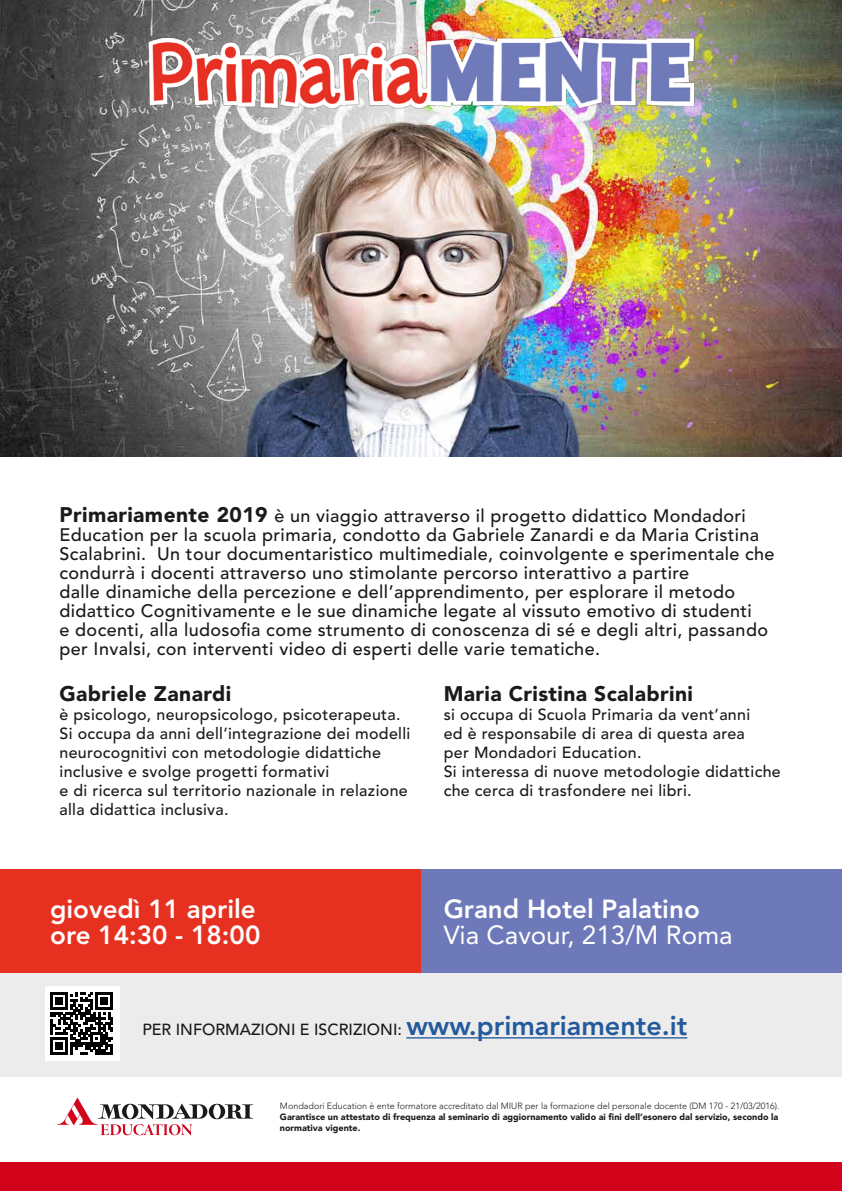
<style>
.page{position:relative;width:842px;height:1191px;background:#fff}
.page>*{position:absolute;margin:0;border:0;box-sizing:border-box;transform-origin:0 0}
.t1{font:800 26px/26px "Avenir LT Std";color:#fff}
.t2{font:26px "Avenir LT Std";color:#fff}
.t3{font:900 21px "Avenir LT Std";letter-spacing:.02em;color:#1a1a18}
.t4{font:500 18px/19px "Avenir LT Std";letter-spacing:.02em;color:#1a1a18}
.t5{font:500 16px/19px "Avenir LT Std";letter-spacing:.02em;color:#1a1a18}
.t6{font:500 16px "Avenir LT Std";color:#1a1a18}
.t7{font:900 9px/10.8px "Avenir LT Std";color:#1a1a18}
.t8{font:300 9px "Avenir LT Std";color:#1a1a18}
.s1{font-weight:900;font-size:21px}
.s2{font-weight:800;font-size:27px;color:#245a9c}
</style>
<div class="page">
<img style="left:0;top:0;width:842px;height:456px">
<div style="left:0;top:1162px;width:842px;height:29px;background:#d2041c"></div>
<svg style="left:57px;top:1097px;width:196px;height:38px"></svg>
<div style="left:0;top:972px;width:842px;height:104px;background:#ececed"></div>
<hr style="left:406px;top:1037px;width:281px;height:1px;background:#245a9c">
<div style="left:45px;top:986px;width:74px;height:74px;background:#fff"></div>
<svg style="left:51px;top:992px;width:62px;height:62px"></svg>
<div style="left:0;top:869px;width:421px;height:103px;background:#e63121"></div>
<div style="left:421px;top:869px;width:421px;height:103px;background:#6e79b9"></div>
<img style="left:125px;top:23px;width:592px;height:99px">
<p class="t4" style="left:60px;top:506px;width:717px"><span class="s1">Primariamente 2019</span> è un viaggio attraverso il progetto didattico Mondadori Education per la scuola primaria, condotto da Gabriele Zanardi e da Maria Cristina Scalabrini. Un tour documentaristico multimediale, coinvolgente e sperimentale che condurrà i docenti attraverso uno stimolante percorso interattivo a partire<br>dalle dinamiche della percezione e dell’apprendimento, per esplorare il metodo didattico Cognitivamente e le sue dinamiche legate al vissuto emotivo di studenti<br>e docenti, alla ludosofia come strumento di conoscenza di sé e degli altri, passando per Invalsi, con interventi video di esperti delle varie tematiche.</p>
<p class="t3" style="left:60px;top:680px;width:173px">Gabriele Zanardi</p>
<p class="t5" style="left:60px;top:705px;width:352px">è psicologo, neuropsicologo, psicoterapeuta.<br>Si occupa da anni dell’integrazione dei modelli neurocognitivi con metodologie didattiche inclusive e svolge progetti formativi<br>e di ricerca sul territorio nazionale in relazione alla didattica inclusiva.</p>
<p class="t3" style="left:444px;top:680px;width:251px">Maria Cristina Scalabrini</p>
<p class="t5" style="left:444px;top:705px;width:339px">si occupa di Scuola Primaria da vent’anni<br>ed è responsabile di area di questa area<br>per Mondadori Education.<br>Si interessa di nuove metodologie didattiche che cerca di trasfondere nei libri.</p>
<h1 class="t1" style="left:50px;top:895px;width:212px">giovedì 11 aprile ore 14:30 - 18:00</h1>
<h1 class="t1" style="left:444px;top:896px;width:258px">Grand Hotel Palatino</h1>
<h1 class="t2" style="left:444px;top:920px;width:291px">Via Cavour, 213/M Roma</h1>
<p class="t6" style="left:142px;top:1020px;width:546px">PER INFORMAZIONI E ISCRIZIONI: <span class="s2">www.primariamente.it</span></p>
<p class="t8" style="left:280px;top:1100px;width:501px">Mondadori Education è ente formatore accreditato dal MIUR per la formazione del personale docente (DM 170 - 21/03/2016).</p>
<p class="t7" style="left:280px;top:1111px;width:500px">Garantisce un attestato di frequenza al seminario di aggiornamento valido ai fini dell’esonero dal servizio, secondo la normativa vigente.</p>
</div>
